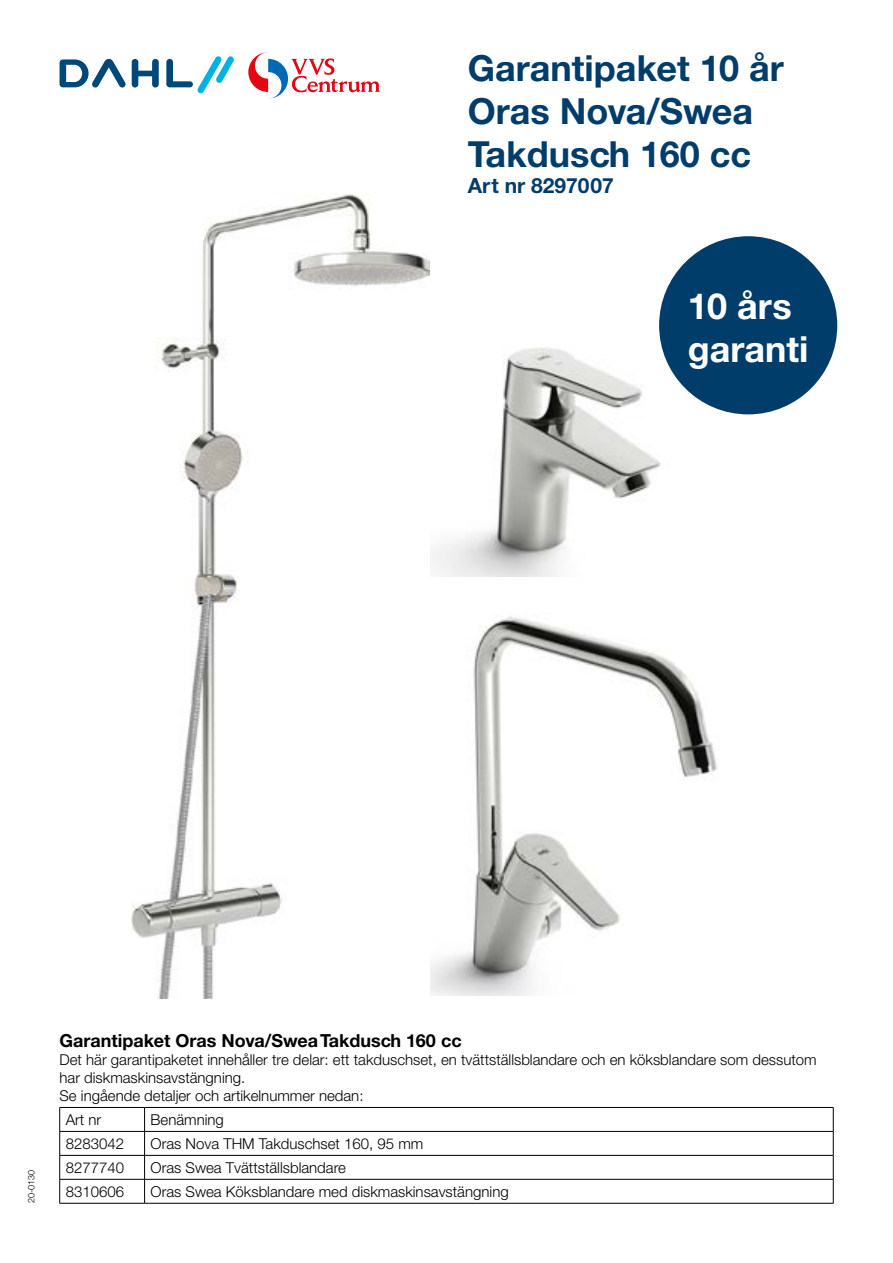
<style>
.page{position:relative;width:893px;height:1263px;background:#fff}
.page>*{position:absolute;margin:0;border:0;box-sizing:border-box;transform-origin:0 0}
.t1{font:700 36px/43.2px "Helvetica Neue CE";color:#003d6a}
.t2{font:700 36px/43.2px "Helvetica Neue CE";color:#fff}
.t3{font:700 21px "Helvetica Neue CE";color:#003d6a}
.t4{font:700 18px "Helvetica Neue CE";color:#000}
.t5{font:300 15px/18px "Helvetica Neue CE";color:#000}
.t6{font:300 9px "Helvetica Neue CE";color:#000}
</style>
<div class="page">
<svg style="left:132px;top:59px;width:27px;height:29px"></svg>
<svg style="left:60px;top:59px;width:66px;height:29px"></svg>
<svg style="left:166px;top:56px;width:68px;height:37px"></svg>
<svg style="left:248px;top:52px;width:132px;height:47px"></svg>
<hr style="left:60px;top:1107px;width:85px;height:1px;background:#000">
<hr style="left:145px;top:1107px;width:688px;height:1px;background:#000">
<hr style="left:60px;top:1131px;width:85px;height:1px;background:#000">
<hr style="left:145px;top:1131px;width:688px;height:1px;background:#000">
<hr style="left:60px;top:1155px;width:85px;height:1px;background:#000">
<hr style="left:145px;top:1155px;width:688px;height:1px;background:#000">
<hr style="left:60px;top:1179px;width:85px;height:1px;background:#000">
<svg style="left:59px;top:1108px;width:1px;height:95px"></svg>
<hr style="left:145px;top:1179px;width:688px;height:1px;background:#000">
<svg style="left:144px;top:1108px;width:1px;height:95px"></svg>
<svg style="left:833px;top:1108px;width:1px;height:95px"></svg>
<hr style="left:60px;top:1203px;width:85px;height:1px;background:#000">
<hr style="left:145px;top:1203px;width:688px;height:1px;background:#000">
<img style="left:132px;top:194px;width:298px;height:804px">
<img style="left:432px;top:334px;width:264px;height:243px">
<img style="left:431px;top:616px;width:286px;height:379px">
<div style="left:659px;top:236px;width:178px;height:178px;background:#003d6a;border-radius:50%"></div>
<h1 class="t1" style="left:468px;top:47px;width:317px">Garantipaket 10 år<br>Oras Nova/Swea<br>Takdusch 160 cc</h1>
<h2 class="t3" style="left:468px;top:172px;width:147px">Art nr 8297007</h2>
<h1 class="t2" style="left:688px;top:285px;width:122px">10 års garanti</h1>
<p class="t6" style="left:26px;top:1203px;width:35px;rotate:-90deg">20-0130</p>
<p class="t4" style="left:60px;top:1030px;width:404px">Garantipaket Oras Nova/Swea Takdusch 160 cc</p>
<p class="t5" style="left:60px;top:1051px;width:759px">Det här garantipaketet innehåller tre delar: ett takduschset, en tvättställsblandare och en köksblandare som dessutom har diskmaskinsavstängning.<br>Se ingående detaljer och artikelnummer nedan:</p>
<p class="t5" style="left:66px;top:1111px;width:37px">Art nr</p>
<p class="t5" style="left:151px;top:1111px;width:75px">Benämning</p>
<p class="t5" style="left:66px;top:1135px;width:60px">8283042</p>
<p class="t5" style="left:151px;top:1135px;width:274px">Oras Nova THM Takduschset 160, 95 mm</p>
<p class="t5" style="left:66px;top:1159px;width:60px">8277740</p>
<p class="t5" style="left:151px;top:1159px;width:197px">Oras Swea Tvättställsblandare</p>
<p class="t5" style="left:66px;top:1183px;width:60px">8310606</p>
<p class="t5" style="left:151px;top:1183px;width:360px">Oras Swea Köksblandare med diskmaskinsavstängning</p>
</div>
